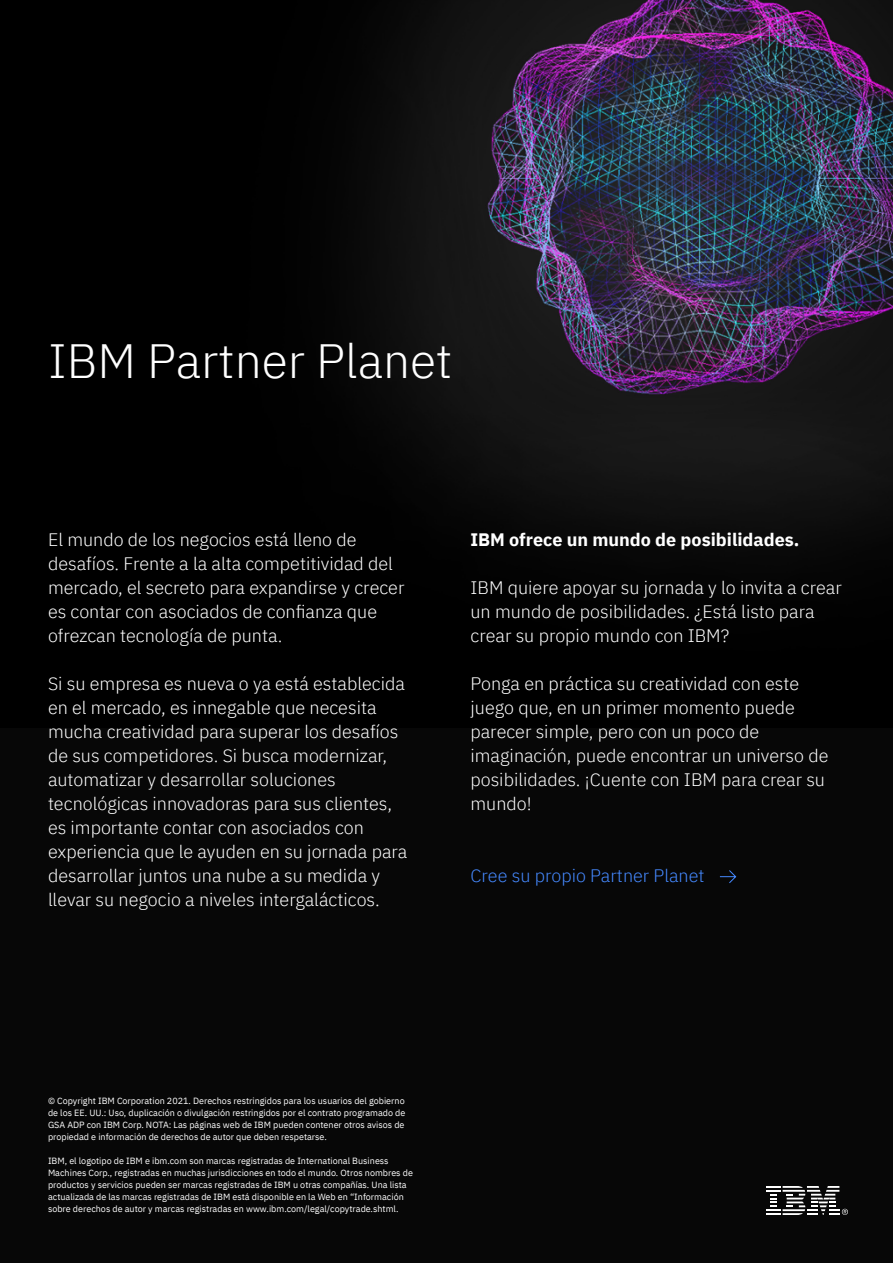
<style>
.page{position:relative;width:893px;height:1263px;background:#070707}
.page>*{position:absolute;margin:0;border:0;box-sizing:border-box;transform-origin:0 0}
.t1{font:300 48px "IBM Plex Sans";color:#fff}
.t2{font:300 18px/24px "IBM Plex Sans";color:#fff}
.t3{font:700 18px "IBM Plex Sans";color:#fff}
.t4{font:300 18px "IBM Plex Sans";color:#4589ff}
.t5{font:9px/12px "IBM Plex Sans";color:#fff;text-align:justify}
</style>
<div class="page">
<img style="left:408px;top:0;width:485px;height:506px">
<svg style="left:766px;top:1186px;width:82px;height:29px"></svg>
<svg style="left:719px;top:870px;width:18px;height:13px"></svg>
<h1 class="t1" style="left:48px;top:325px;width:406px">IBM Partner Planet</h1>
<p class="t2" style="left:48px;top:526px;width:358px">El mundo de los negocios está lleno de desafíos. Frente a la alta competitividad del mercado, el secreto para expandirse y crecer es contar con asociados de confianza que ofrezcan tecnología de punta.</p>
<p class="t2" style="left:48px;top:670px;width:361px">Si su empresa es nueva o ya está establecida en el mercado, es innegable que necesita mucha creatividad para superar los desafíos de sus competidores. Si busca modernizar, automatizar y desarrollar soluciones tecnológicas innovadoras para sus clientes, es importante contar con asociados con experiencia que le ayuden en su jornada para desarrollar juntos una nube a su medida y llevar su negocio a niveles intergalácticos.</p>
<p class="t3" style="left:470px;top:525px;width:330px">IBM ofrece un mundo de posibilidades.</p>
<p class="t2" style="left:470px;top:574px;width:373px">IBM quiere apoyar su jornada y lo invita a crear un mundo de posibilidades. ¿Está listo para crear su propio mundo con IBM?</p>
<p class="t2" style="left:470px;top:670px;width:359px">Ponga en práctica su creatividad con este juego que, en un primer momento puede parecer simple, pero con un poco de imaginación, puede encontrar un universo de posibilidades. ¡Cuente con IBM para crear su mundo!</p>
<p class="t4" style="left:470px;top:862px;width:236px">Cree su propio Partner Planet</p>
<p class="t5" style="left:48px;top:1094px;width:359px">© Copyright IBM Corporation 2021. Derechos restringidos para los usuarios del gobierno de los EE. UU.: Uso, duplicación o divulgación restringidos por el contrato programado de GSA ADP con IBM Corp. NOTA: Las páginas web de IBM pueden contener otros avisos de propiedad e información de derechos de autor que deben respetarse.</p>
<p class="t5" style="left:48px;top:1154px;width:366px;text-align:left">IBM, el logotipo de IBM e ibm.com son marcas registradas de International Business Machines Corp., registradas en muchas jurisdicciones en todo el mundo. Otros nombres de productos y servicios pueden ser marcas registradas de IBM u otras compañías. Una lista actualizada de las marcas registradas de IBM está disponible en la Web en “Información sobre derechos de autor y marcas registradas en www.ibm.com/legal/copytrade.shtml.</p>
</div>
